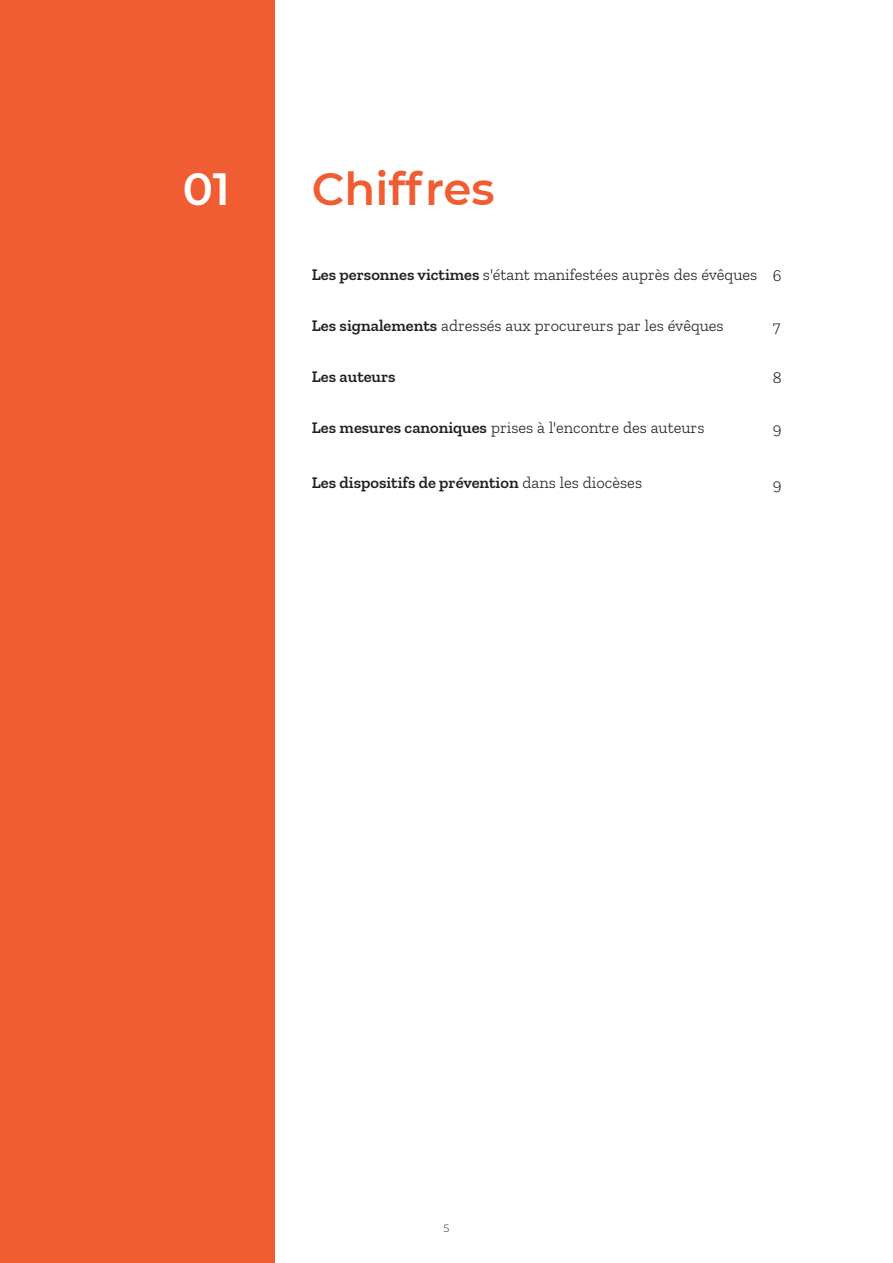
<style>
.page{position:relative;width:893px;height:1263px;background:#fff}
.page>*{position:absolute;margin:0;border:0;box-sizing:border-box;transform-origin:0 0}
.Title_3{font:600 45px "Montserrat";color:#f15d32}
.Title_3-2{font:600 45px "Montserrat";color:#fff}
.Title_3-3{font:300 16.5px "Zilla Slab";color:#231f20}
.Title_3-4{font:600 16.5px "Zilla Slab";color:#231f20}
.t1{font:300 10.5px "Montserrat";color:#231f20}
.s1{font-weight:600}
.s2{font-weight:300}
</style>
<div class="page">
<div style="left:0;top:0;width:274px;height:1263px;background:#f15d32"></div>
<p class="Title_3-2" style="left:183px;top:157px;width:49px">01</p>
<p class="Title_3" style="left:312px;top:157px;width:184px">Chiffres</p>
<p class="Title_3-3" style="left:312px;top:265px;width:447px"><span class="s1">Les personnes victimes</span> s'étant manifestées auprès des évêques</p>
<p class="Title_3-3" style="left:312px;top:316px;width:413px"><span class="s1">Les signalements</span> adressés aux procureurs par les évêques</p>
<p class="Title_3-4" style="left:312px;top:367px;width:85px">Les auteurs</p>
<p class="Title_3-3" style="left:312px;top:418px;width:394px"><span class="s1">Les mesures canoniques</span> prises à l'encontre des auteurs</p>
<p class="Title_3-4" style="left:312px;top:473px;width:332px">Les dispositifs de prévention <span class="s2">dans les diocèses</span></p>
<p class="Title_3-3" style="left:773px;top:267px;width:10px">6</p>
<p class="Title_3-3" style="left:773px;top:318px;width:9px">7</p>
<p class="Title_3-3" style="left:773px;top:369px;width:10px">8</p>
<p class="Title_3-3" style="left:773px;top:420px;width:10px">9</p>
<p class="Title_3-3" style="left:773px;top:475px;width:10px">9</p>
<p class="t1" style="left:444px;top:1221px;width:7px">5</p>
</div>
